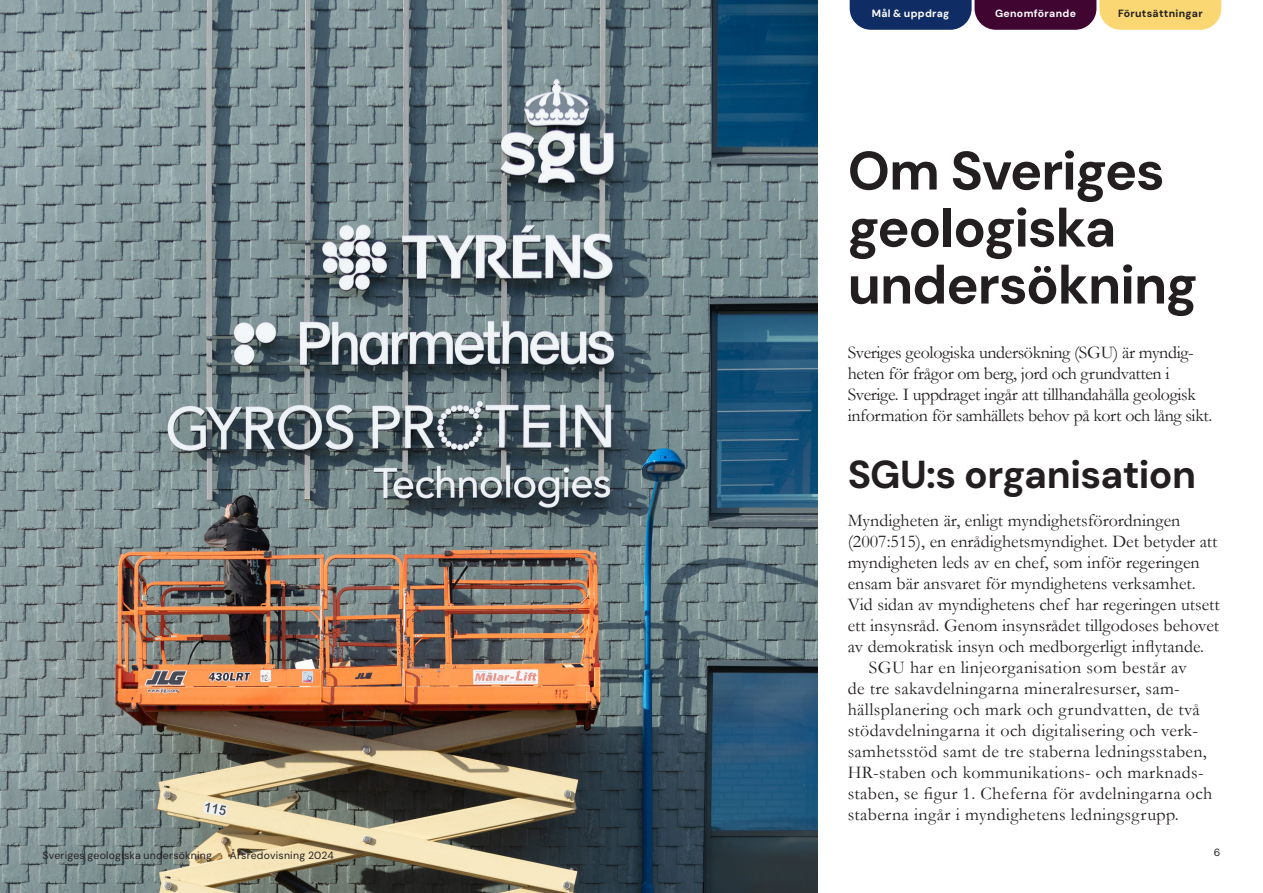
<style>
.page{position:relative;width:1263px;height:893px;background:#fff}
.page>*{position:absolute;margin:0;border:0;box-sizing:border-box;transform-origin:0 0}
.Rubriknivå_1{font:700 54px/57px "DM Sans";letter-spacing:-.025em;color:#231f20}
.Rubriknivå_2{font:700 39px "DM Sans";letter-spacing:-.02em;color:#231f20}
.Brödtext_indrag{font:18px/21px "Garamond";letter-spacing:.02em;color:#231f20}
.Brödtext{font:18px/21px "Garamond";color:#231f20}
.Brödtext-2{font:18px/21px "Garamond";letter-spacing:-.02em;color:#231f20}
.t1{font:10.5px "DM Sans";letter-spacing:.02em;color:#231f20}
.t2{font:700 10.5px "DM Sans";letter-spacing:.03em;color:#fff}
.t3{font:700 10.5px "DM Sans";letter-spacing:.025em;color:#231f20}
.s1{font-size:6px}
</style>
<div class="page">
<img style="left:0;top:0;width:818px;height:893px">
<svg style="left:850px;top:0;width:371px;height:30px;background:#786464"></svg>
<p class="t2" style="left:872px;top:6px;width:79px">Mål &amp; uppdrag</p>
<p class="t2" style="left:995px;top:6px;width:82px">Genomförande</p>
<p class="t3" style="left:1118px;top:6px;width:86px">Förutsättningar</p>
<h1 class="Rubriknivå_1" style="left:848px;top:142px;width:352px">Om Sveriges geologiska undersökning</h1>
<p class="Brödtext-2" style="left:848px;top:341px;width:366px">Sveriges geologiska undersökning (SGU) är myndig&shy;heten för frågor om berg, jord och grundvatten i Sverige. I uppdraget ingår att tillhandahålla geologisk information för samhällets behov på kort och lång sikt.</p>
<h2 class="Rubriknivå_2" style="left:848px;top:450px;width:350px">SGU:s organisation</h2>
<p class="Brödtext" style="left:848px;top:509px;width:374px">Myndigheten är, enligt myndighetsförordningen (2007:515), en enrådighetsmyndighet. Det betyder att myndigheten leds av en chef, som inför regeringen ensam bär ansvaret för myndighetens verksamhet.<br>Vid sidan av myndighetens chef har regeringen utsett ett insynsråd. Genom insynsrådet tillgodoses behovet av demokratisk insyn och medborgerligt inflytande.</p>
<p class="Brödtext_indrag" style="left:848px;top:656px;width:366px;text-indent:21px">SGU har en linjeorganisation som består av<br>de tre sakavdelningarna mineralresurser, sam&shy;hällsplanering och mark och grundvatten, de två stödavdelningarna it och digitalisering och verk&shy;samhetsstöd samt de tre staberna ledningsstaben, HR-staben och kommunikations- och marknads&shy;staben, se figur 1. Cheferna för avdelningarna och staberna ingår i myndighetens ledningsgrupp.</p>
<p class="t1" style="left:43px;top:849px;width:293px">Sveriges geologiska undersökning <span class="s1">•</span> Årsredovisning 2024</p>
<p class="t1" style="left:1214px;top:845px;width:8px">6</p>
</div>
